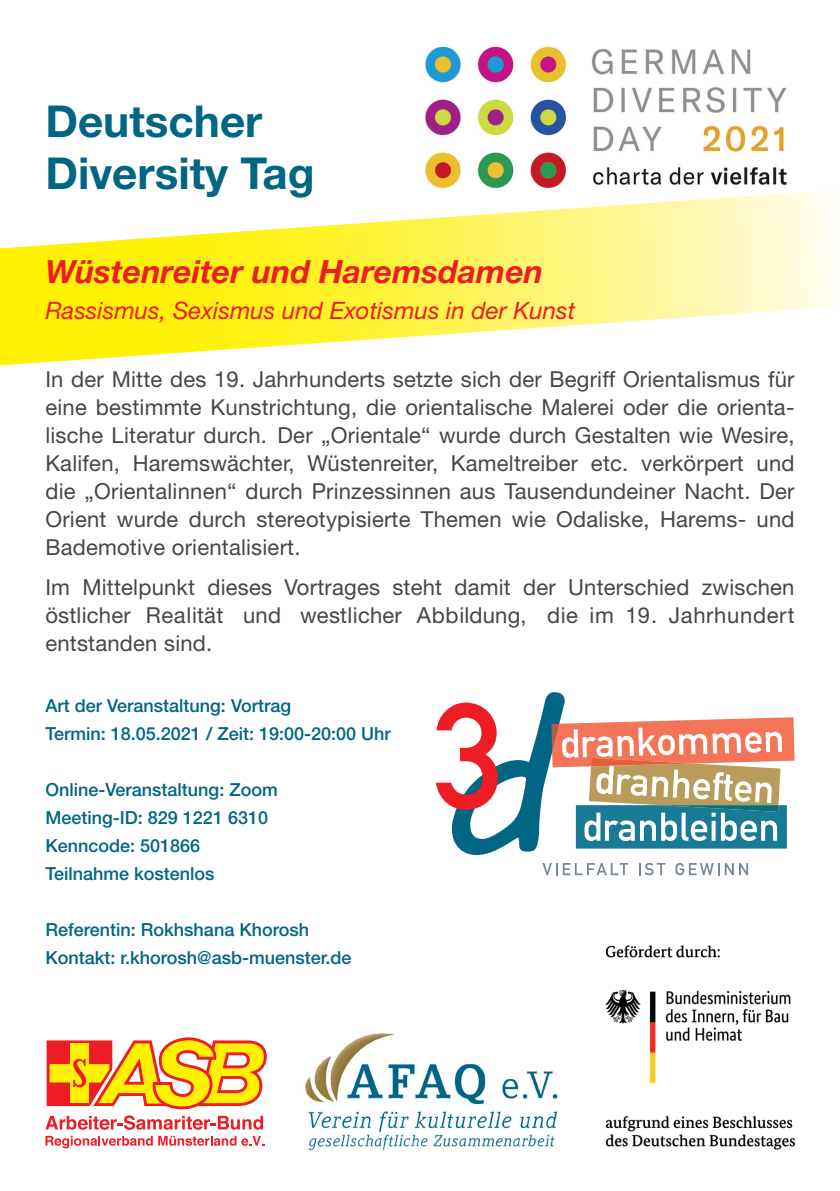
<style>
.page{position:relative;width:840px;height:1191px;background:#fff}
.page>*{position:absolute;margin:0;border:0;box-sizing:border-box;transform-origin:0 0}
.t1{font:700 44px/52px "Helvetica Neue LT Pro";color:#006683}
.t2{font:italic 700 32px "Helvetica Neue LT Pro";color:#ee1d23}
.t3{font:italic 24px "Helvetica Neue LT Pro";color:#ee1d23}
.t4{font:22px/28px "Helvetica Neue LT Pro";letter-spacing:.01em;color:#454647;text-align:justify}
.t5{font:500 18px/28px "Helvetica Neue LT Pro";color:#006683}
</style>
<div class="page">
<svg style="left:0;top:191px;width:836px;height:174px"></svg>
<svg style="left:436px;top:692px;width:358px;height:163px"></svg>
<svg style="left:542px;top:863px;width:85px;height:12px"></svg>
<svg style="left:639px;top:863px;width:26px;height:12px"></svg>
<svg style="left:675px;top:863px;width:72px;height:12px"></svg>
<img style="left:305px;top:1033px;width:253px;height:118px">
<svg style="left:45px;top:1115px;width:218px;height:14px"></svg>
<svg style="left:47px;top:1037px;width:219px;height:72px"></svg>
<svg style="left:45px;top:1135px;width:219px;height:13px"></svg>
<img style="left:425px;top:46px;width:362px;height:143px">
<img style="left:605px;top:945px;width:191px;height:205px">
<h1 class="t1" style="left:45px;top:94px;width:270px">Deutscher<br>Diversity Tag</h1>
<h2 class="t2" style="left:45px;top:252px;width:499px">Wüstenreiter und Haremsdamen</h2>
<p class="t3" style="left:45px;top:295px;width:531px">Rassismus, Sexismus und Exotismus in der Kunst</p>
<p class="t4" style="left:45px;top:365px;width:750px">In der Mitte des 19. Jahrhunderts setzte sich der Begriff Orientalismus für eine bestimmte Kunstrichtung, die orientalische Malerei oder die orienta&shy;lische Literatur durch. Der „Orientale“ wurde durch Gestalten wie Wesire, Kalifen, Haremswächter, Wüstenreiter, Kameltreiber etc. verkörpert und die „Orientalinnen“ durch Prinzessinnen aus Tausendundeiner Nacht. Der Orient wurde durch stereotypisierte Themen wie Odaliske, Harems- und Bademotive orientalisiert.</p>
<p class="t4" style="left:45px;top:572px;width:750px">Im Mittelpunkt dieses Vortrages steht damit der Unterschied zwischen östlicher Realität und westlicher Abbildung, die im 19. Jahrhundert entstanden sind.</p>
<p class="t5" style="left:45px;top:691px;width:347px">Art der Veranstaltung: Vortrag<br>Termin: 18.05.2021 / Zeit: 19:00-20:00 Uhr</p>
<p class="t5" style="left:45px;top:775px;width:234px">Online-Veranstaltung: Zoom<br>Meeting-ID: 829 1221 6310<br>Kenncode: 501866<br>Teilnahme kostenlos</p>
<p class="t5" style="left:45px;top:915px;width:307px">Referentin: Rokhshana Khorosh<br>Kontakt: r.khorosh@asb-muenster.de</p>
</div>
